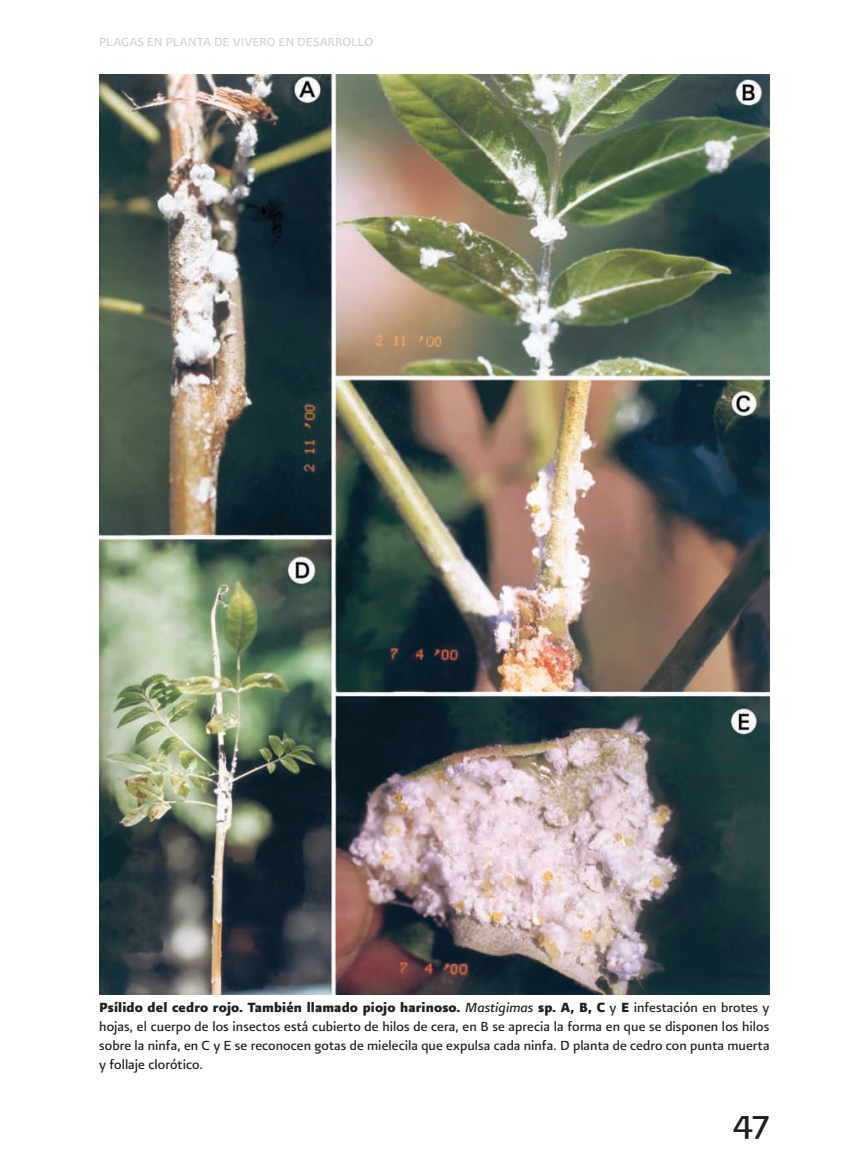
<style>
.page{position:relative;width:844px;height:1166px;background:#fff}
.page>*{position:absolute;margin:0;border:0;box-sizing:border-box;transform-origin:0 0}
.t1{font:40.25px "Presidencia Base CC";color:#231f20}
.t2{font:15.75px/18.9px "Presidencia Base";letter-spacing:.005em;color:#231f20;text-align:justify}
.t3{font:15.75px "Presidencia Fuerte";letter-spacing:.005em;color:#231f20}
.t4{font:14px "Presidencia Base";letter-spacing:.005em;color:#d1d2d4}
.s1{font-family:"Presidencia Base";font-style:italic}
.s2{font-family:"Presidencia Base"}
</style>
<div class="page">
<img style="left:99px;top:74px;width:670px;height:921px">
<p class="t4" style="left:99px;top:34px;width:275px">PLAGAS EN PLANTA DE VIVERO EN DESARROLLO</p>
<p class="t3" style="left:99px;top:999px;width:671px">Psílido del cedro rojo. También llamado piojo harinoso. <span class="s1">Mastigimas</span> sp. A, B, C <span class="s2">y</span> E <span class="s2">infestación en brotes y</span></p>
<p class="t2" style="left:99px;top:1017px;width:671px">hojas, el cuerpo de los insectos está cubierto de hilos de cera, en B se aprecia la forma en que se disponen los hilos sobre la ninfa, en C y E se reconocen gotas de mielecila que expulsa cada ninfa. D planta de cedro con punta muerta y follaje clorótico.</p>
<h1 class="t1" style="left:732px;top:1097px;width:38px">47</h1>
</div>
